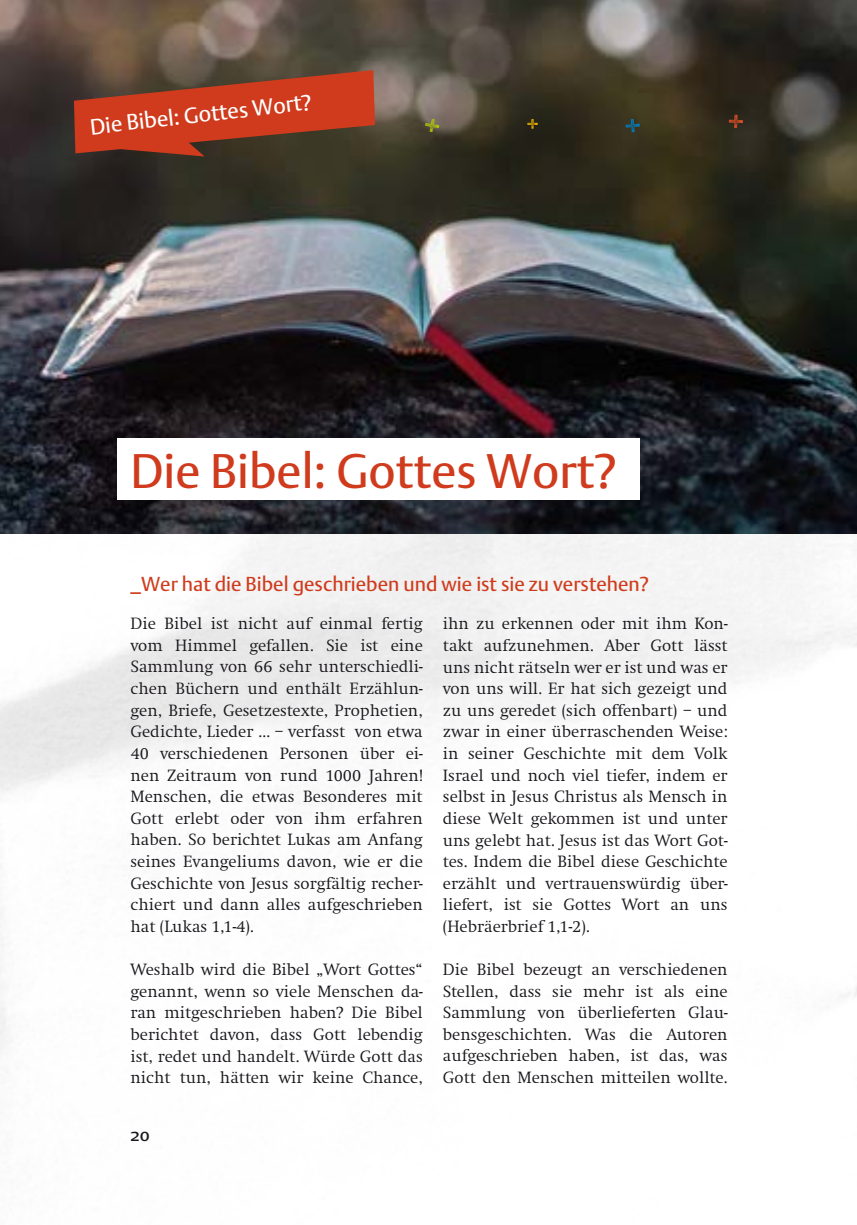
<style>
.page{position:relative;width:857px;height:1225px;background:#fff}
.page>*{position:absolute;margin:0;border:0;box-sizing:border-box;transform-origin:0 0}
.t1{font:48px "DTL Argo ST";color:#cf3b1c}
.AHA-Text_einfach{font:22px "DTL Argo ST";color:#fff}
.AHA-Zwischenüberschr{font:20px "DTL Argo ST";color:#cf3b1c}
.t2{font:18px "DTL Argo ST";color:#1a171c}
.AHA-Text_einfach-2{font:300 17px/21.6px "Swift";color:#1a171c;text-align:justify}
</style>
<div class="page">
<img style="left:0;top:0;width:856px;height:534px">
<svg style="left:728px;top:115px;width:25px;height:13px"></svg>
<svg style="left:625px;top:119px;width:25px;height:13px"></svg>
<svg style="left:527px;top:119px;width:21px;height:10px"></svg>
<svg style="left:425px;top:119px;width:25px;height:13px"></svg>
<svg style="left:74px;top:70px;width:301px;height:86px;background:#9e3c22"></svg>
<div style="left:117px;top:438px;width:522px;height:61px;background:#fff"></div>
<p class="AHA-Text_einfach" style="left:89px;top:113px;width:224px;rotate:-6deg">Die Bibel: Gottes Wort?</p>
<p class="t1" style="left:130px;top:442px;width:488px">Die Bibel: Gottes Wort?</p>
<p class="AHA-Zwischenüberschr" style="left:130px;top:571px;width:520px">_Wer hat die Bibel geschrieben und wie ist sie zu verstehen?</p>
<p class="AHA-Text_einfach-2" style="left:130px;top:613px;width:293px">Die Bibel ist nicht auf einmal fertig vom Himmel gefallen. Sie ist eine Sammlung von 66 sehr unterschiedli&shy;chen Büchern und enthält Erzählun&shy;gen, Briefe, Gesetzestexte, Prophetien, Gedichte, Lieder ... – verfasst von etwa 40 verschiedenen Personen über ei&shy;nen Zeitraum von rund 1000 Jahren!<br>Menschen, die etwas Besonderes mit Gott erlebt oder von ihm erfahren haben. So berichtet Lukas am Anfang seines Evangeliums davon, wie er die Geschichte von Jesus sorgfältig recher&shy;chiert und dann alles aufgeschrieben hat (Lukas 1,1-4).</p>
<p class="AHA-Text_einfach-2" style="left:130px;top:959px;width:293px">Weshalb wird die Bibel „Wort Gottes“ genannt, wenn so viele Menschen da&shy;ran mitgeschrieben haben? Die Bibel berichtet davon, dass Gott lebendig ist, redet und handelt. Würde Gott das nicht tun, hätten wir keine Chance,</p>
<p class="t2" style="left:130px;top:1123px;width:21px">20</p>
<p class="AHA-Text_einfach-2" style="left:442px;top:613px;width:286px">ihn zu erkennen oder mit ihm Kon&shy;takt aufzunehmen. Aber Gott lässt uns nicht rätseln wer er ist und was er von uns will. Er hat sich gezeigt und zu uns geredet (sich offenbart) – und zwar in einer überraschenden Weise: in seiner Geschichte mit dem Volk Israel und noch viel tiefer, indem er selbst in Jesus Christus als Mensch in diese Welt gekommen ist und unter uns gelebt hat. Jesus ist das Wort Got&shy;tes. Indem die Bibel diese Geschichte erzählt und vertrauenswürdig über&shy;liefert, ist sie Gottes Wort an uns (Hebräerbrief 1,1-2).</p>
<p class="AHA-Text_einfach-2" style="left:442px;top:959px;width:286px">Die Bibel bezeugt an verschiedenen Stellen, dass sie mehr ist als eine Sammlung von überlieferten Glau&shy;bensgeschichten. Was die Autoren aufgeschrieben haben, ist das, was Gott den Menschen mitteilen wollte.</p>
</div>
